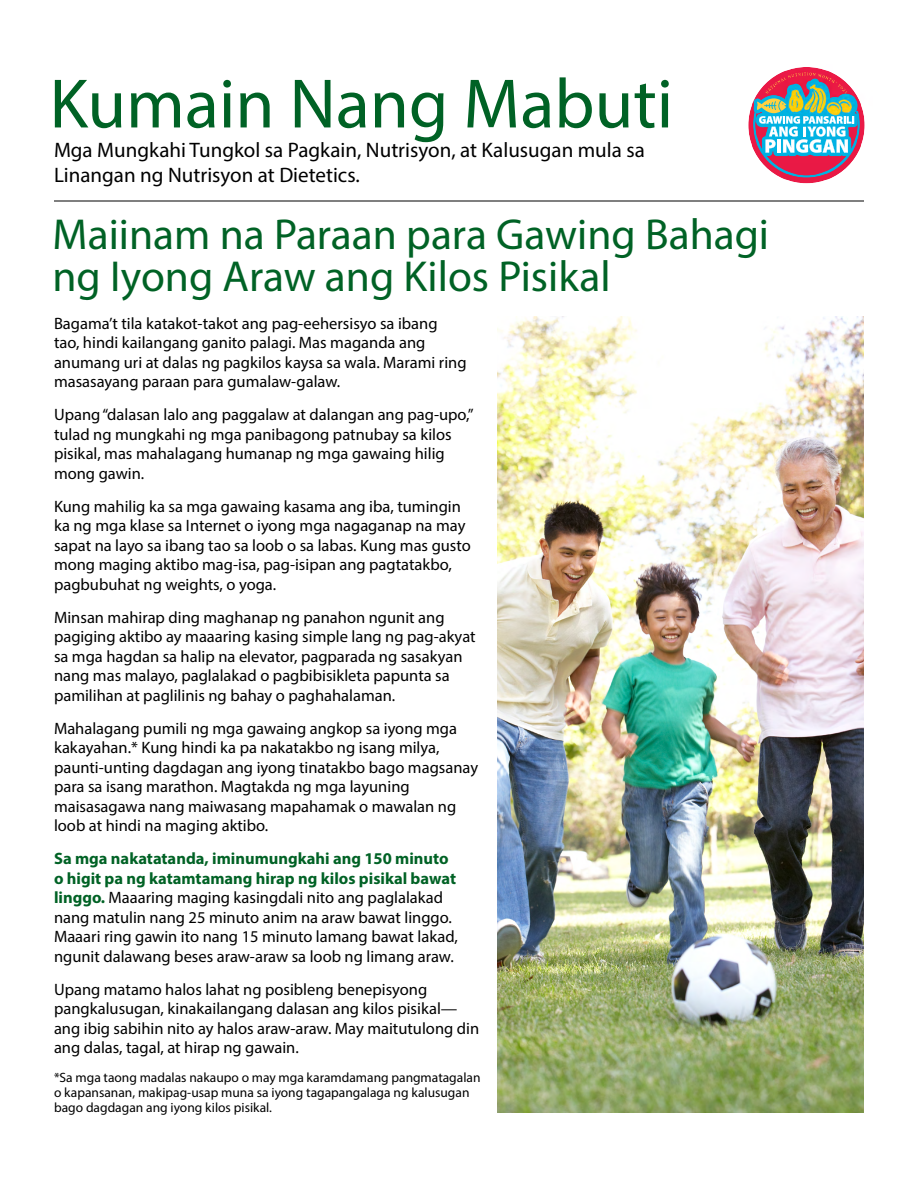
<style>
.page{position:relative;width:918px;height:1188px;background:#fff}
.page>*{position:absolute;margin:0;border:0;box-sizing:border-box;transform-origin:0 0}
.t1{font:70.5px "Myriad Pro";color:#006225}
.t2{font:43.5px/42px "Myriad Pro";color:#006225}
.t3{font:21px/25.2px "Myriad Pro";color:#000}
.t4{font:16.5px/19.5px "Myriad Pro";color:#000}
.t5{font:13.5px/15px "Myriad Pro";color:#000}
.s1{font-weight:700;color:#006225}
</style>
<div class="page">
<img style="left:498px;top:316px;width:366px;height:796px">
<img style="left:748px;top:67px;width:117px;height:117px">
<img style="left:752px;top:71px;width:109px;height:108px">
<svg style="left:753px;top:72px;width:107px;height:106px"></svg>
<hr style="left:54px;top:201px;width:810px;height:1px;background:#000">
<h1 class="t1" style="left:50px;top:60px;width:625px">Kumain Nang Mabuti</h1>
<p class="t3" style="left:54px;top:137px;width:592px">Mga Mungkahi Tungkol sa Pagkain, Nutrisyon, at Kalusugan mula sa<br>Linangan ng Nutrisyon at Dietetics.</p>
<h2 class="t2" style="left:52px;top:213px;width:718px">Maiinam na Paraan para Gawing Bahagi ng Iyong Araw ang Kilos Pisikal</h2>
<p class="t4" style="left:54px;top:313px;width:414px">Bagama’t tila katakot-takot ang pag-eehersisyo sa ibang tao, hindi kailangang ganito palagi. Mas maganda ang anumang uri at dalas ng pagkilos kaysa sa wala. Marami ring masasayang paraan para gumalaw-galaw.</p>
<p class="t4" style="left:54px;top:405px;width:421px">Upang “dalasan lalo ang paggalaw at dalangan ang pag-upo,” tulad ng mungkahi ng mga panibagong patnubay sa kilos pisikal, mas mahalagang humanap ng mga gawaing hilig mong gawin.</p>
<p class="t4" style="left:54px;top:496px;width:418px">Kung mahilig ka sa mga gawaing kasama ang iba, tumingin ka ng mga klase sa Internet o iyong mga nagaganap na may sapat na layo sa ibang tao sa loob o sa labas. Kung mas gusto mong maging aktibo mag-isa, pag-isipan ang pagtatakbo, pagbubuhat ng weights, o yoga.</p>
<p class="t4" style="left:54px;top:607px;width:423px">Minsan mahirap ding maghanap ng panahon ngunit ang pagiging aktibo ay maaaring kasing simple lang ng pag-akyat sa mga hagdan sa halip na elevator, pagparada ng sasakyan nang mas malayo, paglalakad o pagbibisikleta papunta sa pamilihan at paglilinis ng bahay o paghahalaman.</p>
<p class="t4" style="left:54px;top:718px;width:426px">Mahalagang pumili ng mga gawaing angkop sa iyong mga kakayahan.* Kung hindi ka pa nakatakbo ng isang milya, paunti-unting dagdagan ang iyong tinatakbo bago magsanay para sa isang marathon. Magtakda ng mga layuning maisasagawa nang maiwasang mapahamak o mawalan ng loob at hindi na maging aktibo.</p>
<p class="t4" style="left:54px;top:849px;width:405px"><span class="s1">Sa mga nakatatanda, iminumungkahi ang 150 minuto o higit pa ng katamtamang hirap ng kilos pisikal bawat linggo.</span> Maaaring maging kasingdali nito ang paglalakad nang matulin nang 25 minuto anim na araw bawat linggo.<br>Maaari ring gawin ito nang 15 minuto lamang bawat lakad, ngunit dalawang beses araw-araw sa loob ng limang araw.</p>
<p class="t4" style="left:54px;top:979px;width:427px">Upang matamo halos lahat ng posibleng benepisyong pangkalusugan, kinakailangang dalasan ang kilos pisikal— ang ibig sabihin nito ay halos araw-araw. May maitutulong din ang dalas, tagal, at hirap ng gawain.</p>
<p class="t5" style="left:54px;top:1069px;width:428px">*Sa mga taong madalas nakaupo o may mga karamdamang pangmatagalan o kapansanan, makipag-usap muna sa iyong tagapangalaga ng kalusugan bago dagdagan ang iyong kilos pisikal.</p>
</div>
